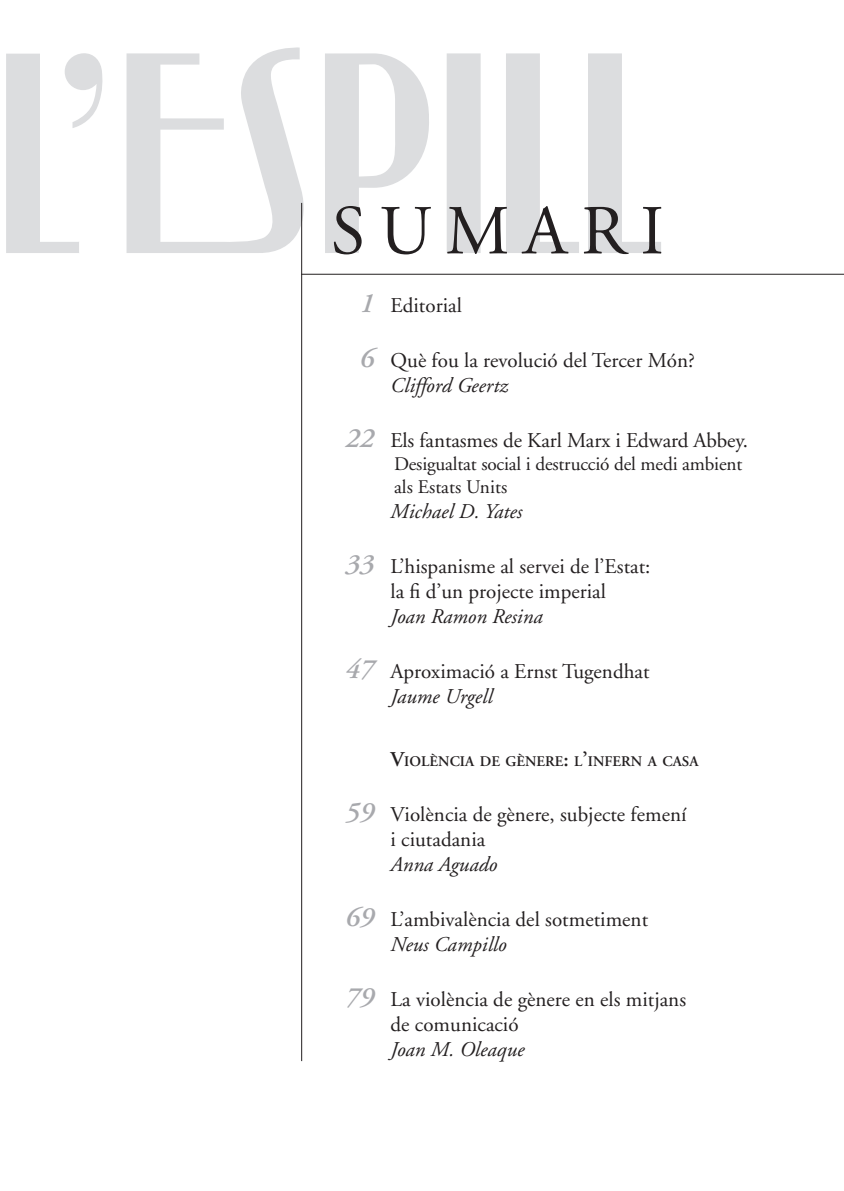
<style>
.page{position:relative;width:844px;height:1191px;background:#fff}
.page>*{position:absolute;margin:0;border:0;box-sizing:border-box;transform-origin:0 0}
.t1{font:70px "Adobe Garamond";letter-spacing:.2em;color:#231f20}
.t2{font:21px/25.2px "Adobe Garamond";color:#231f20}
.t3{font:italic 21px "Adobe Garamond";color:#231f20}
.t4{font:19.25px/23.4px "Adobe Garamond";letter-spacing:-.01em;color:#231f20}
.t5{font:600 14.7px "Adobe Garamond";letter-spacing:.005em;color:#231f20}
.s1{font-weight:600;font-style:italic;font-size:28px;color:#a8a9ad}
.s2{font-style:italic}
.s3{font-size:21px}
</style>
<div class="page">
<svg style="left:6px;top:53px;width:97px;height:200px"></svg>
<svg style="left:126px;top:47px;width:178px;height:206px"></svg>
<svg style="left:325px;top:53px;width:104px;height:200px"></svg>
<div style="left:446px;top:53px;width:34px;height:200px;background:#dcdddf"></div>
<svg style="left:506px;top:53px;width:73px;height:200px"></svg>
<svg style="left:588px;top:53px;width:73px;height:200px"></svg>
<hr style="left:301px;top:274px;width:542px;height:1px;background:#231f20">
<hr style="left:301px;top:203px;width:1px;height:858px;background:#231f20">
<h1 class="t1" style="left:331px;top:194px;width:334px">SUMARI</h1>
<p class="t2" style="left:360px;top:293px;width:103px"><span class="s1">1</span> Editorial</p>
<p class="t2" style="left:390px;top:348px;width:306px;text-indent:-31px"><span class="s1">6</span> Què fou la revolució del Tercer Món?<br><span class="s2">Clifford Geertz</span></p>
<p class="t2" style="left:345px;top:428px;width:404px"><span class="s1">22</span> Els fantasmes de Karl Marx i Edward Abbey.</p>
<p class="t4" style="left:394px;top:452px;width:350px">Desigualtat social i destrucció del medi ambient als Estats Units</p>
<p class="t3" style="left:390px;top:500px;width:133px">Michael D. Yates</p>
<p class="t2" style="left:345px;top:554px;width:306px;text-align:center"><span class="s1">33</span> L’hispanisme al servei de l’Estat: la fi d’un projecte imperial</p>
<p class="t3" style="left:390px;top:605px;width:154px">Joan Ramon Resina</p>
<p class="t2" style="left:390px;top:659px;width:260px;text-indent:-45px"><span class="s1">47</span> Aproximació a Ernst Tugendhat<br><span class="s2">Jaume Urgell</span></p>
<p class="t5" style="left:390px;top:753px;width:309px"><span class="s3">V</span>IOLÈNCIA DE GÈNERE<span class="s3">:</span> L<span class="s3">’</span>INFERN A CASA</p>
<p class="t2" style="left:390px;top:802px;width:297px;text-indent:-45px"><span class="s1">59</span> Violència de gènere, subjecte femení i ciutadania</p>
<p class="t3" style="left:390px;top:853px;width:108px">Anna Aguado</p>
<p class="t2" style="left:390px;top:907px;width:259px;text-indent:-45px"><span class="s1">69</span> L’ambivalència del sotmetiment<br><span class="s2">Neus Campillo</span></p>
<p class="t2" style="left:390px;top:987px;width:297px;text-indent:-45px"><span class="s1">79</span> La violència de gènere en els mitjans de comunicació</p>
<p class="t3" style="left:390px;top:1038px;width:135px">Joan M. Oleaque</p>
</div>
